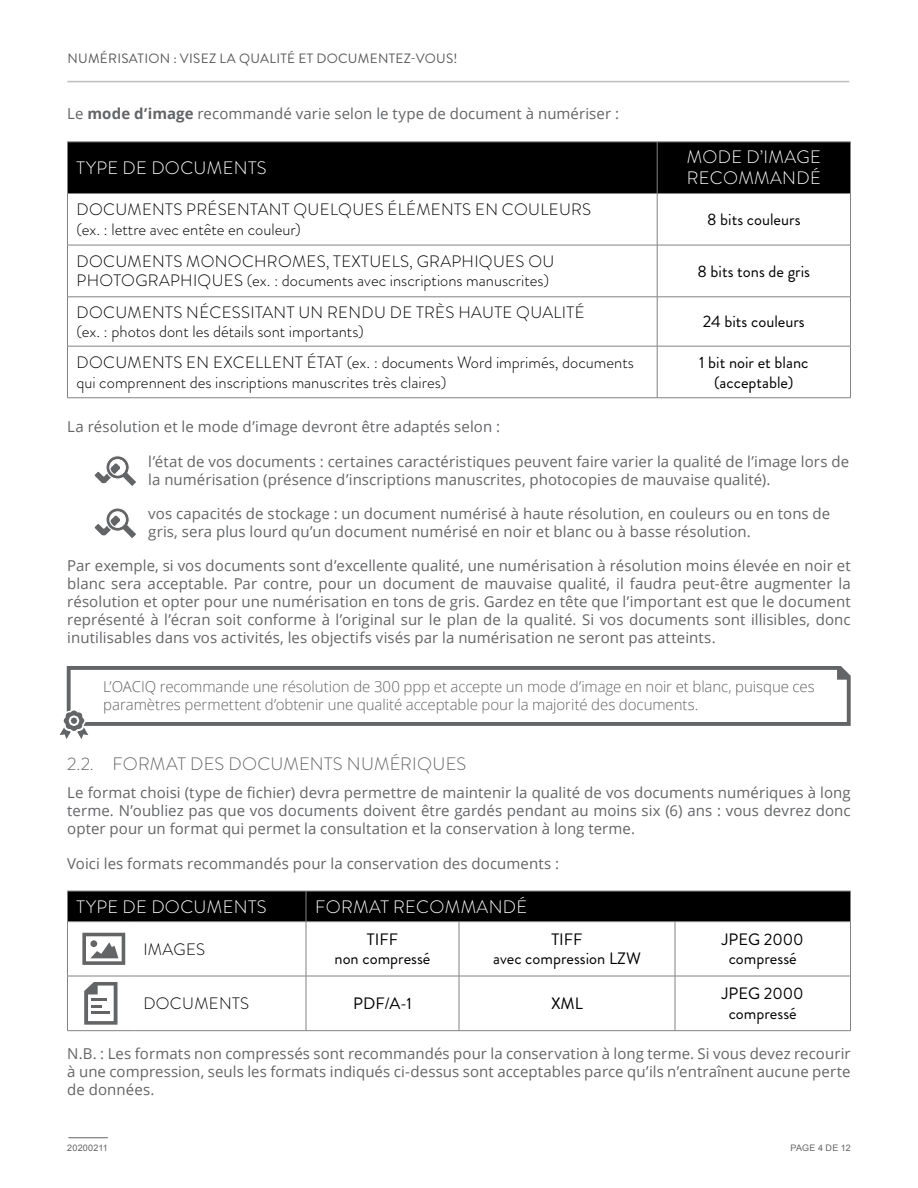
<style>
.page{position:relative;width:918px;height:1188px;background:#fff}
.page>*{position:absolute;margin:0;border:0;box-sizing:border-box;transform-origin:0 0}
.t1{font:300 18px/21px "Brandon Grotesque";letter-spacing:.02em;color:#fff}
.t2{font:300 18px "Brandon Grotesque";letter-spacing:.015em;color:#636466}
.t3{font:300 16.5px/19.5px "Brandon Grotesque";letter-spacing:.02em;color:#000}
.t4{font:16.5px/19.5px "Brandon Grotesque";color:#000;text-align:center}
.t5{font:300 16.5px/19.5px "Brandon Grotesque";color:#000}
.t6{font:15px/18px "Open Sans";letter-spacing:.005em;color:#636466;text-align:justify}
.t7{font:300 15px/18px "Open Sans";letter-spacing:-.005em;color:#636466}
.t8{font:13.5px "Brandon Grotesque";letter-spacing:.02em;color:#58595b}
.t9{font:9px "Arial";letter-spacing:.025em;color:#636466}
.s1{font-weight:700}
</style>
<div class="page">
<hr style="left:67px;top:81px;width:782px;height:1px;background:#bcbec0">
<hr style="left:68px;top:1137px;width:40px;height:1px;background:#636466">
<div style="left:68px;top:143px;width:782px;height:50px;background:#000"></div>
<hr style="left:67px;top:142px;width:590px;height:1px;background:#808285">
<hr style="left:67px;top:142px;width:1px;height:51px;background:#808285">
<hr style="left:657px;top:142px;width:194px;height:1px;background:#808285">
<hr style="left:657px;top:142px;width:1px;height:51px;background:#808285">
<hr style="left:850px;top:142px;width:1px;height:51px;background:#808285">
<hr style="left:67px;top:193px;width:590px;height:1px;background:#808285">
<hr style="left:67px;top:194px;width:1px;height:51px;background:#808285">
<hr style="left:657px;top:193px;width:194px;height:1px;background:#808285">
<hr style="left:657px;top:194px;width:1px;height:51px;background:#808285">
<hr style="left:850px;top:194px;width:1px;height:51px;background:#808285">
<hr style="left:67px;top:245px;width:590px;height:1px;background:#808285">
<hr style="left:67px;top:245px;width:1px;height:52px;background:#808285">
<hr style="left:657px;top:245px;width:194px;height:1px;background:#808285">
<hr style="left:657px;top:245px;width:1px;height:52px;background:#808285">
<hr style="left:850px;top:245px;width:1px;height:52px;background:#808285">
<hr style="left:67px;top:297px;width:590px;height:1px;background:#808285">
<hr style="left:67px;top:297px;width:1px;height:49px;background:#808285">
<hr style="left:657px;top:297px;width:194px;height:1px;background:#808285">
<hr style="left:657px;top:297px;width:1px;height:49px;background:#808285">
<hr style="left:850px;top:297px;width:1px;height:49px;background:#808285">
<hr style="left:67px;top:346px;width:590px;height:1px;background:#808285">
<hr style="left:67px;top:346px;width:1px;height:52px;background:#808285">
<hr style="left:657px;top:346px;width:194px;height:1px;background:#808285">
<hr style="left:657px;top:346px;width:1px;height:52px;background:#808285">
<hr style="left:850px;top:346px;width:1px;height:52px;background:#808285">
<hr style="left:67px;top:398px;width:590px;height:1px;background:#808285">
<hr style="left:657px;top:398px;width:194px;height:1px;background:#808285">
<div style="left:68px;top:892px;width:782px;height:29px;background:#000"></div>
<hr style="left:67px;top:891px;width:67px;height:1px;background:#808285">
<hr style="left:67px;top:891px;width:1px;height:30px;background:#808285">
<hr style="left:134px;top:891px;width:172px;height:1px;background:#808285">
<hr style="left:306px;top:891px;width:153px;height:1px;background:#808285">
<hr style="left:306px;top:891px;width:1px;height:30px;background:#808285">
<hr style="left:459px;top:891px;width:216px;height:1px;background:#808285">
<hr style="left:675px;top:891px;width:176px;height:1px;background:#808285">
<hr style="left:850px;top:891px;width:1px;height:30px;background:#808285">
<hr style="left:67px;top:921px;width:67px;height:1px;background:#808285">
<hr style="left:67px;top:922px;width:1px;height:54px;background:#808285">
<hr style="left:134px;top:921px;width:172px;height:1px;background:#808285">
<hr style="left:306px;top:921px;width:153px;height:1px;background:#808285">
<hr style="left:306px;top:922px;width:1px;height:54px;background:#808285">
<hr style="left:459px;top:921px;width:216px;height:1px;background:#808285">
<hr style="left:459px;top:922px;width:1px;height:54px;background:#808285">
<hr style="left:675px;top:921px;width:176px;height:1px;background:#808285">
<hr style="left:675px;top:922px;width:1px;height:54px;background:#808285">
<hr style="left:850px;top:922px;width:1px;height:54px;background:#808285">
<hr style="left:67px;top:976px;width:67px;height:1px;background:#808285">
<hr style="left:67px;top:976px;width:1px;height:54px;background:#808285">
<hr style="left:134px;top:976px;width:172px;height:1px;background:#808285">
<hr style="left:306px;top:976px;width:153px;height:1px;background:#808285">
<hr style="left:306px;top:976px;width:1px;height:54px;background:#808285">
<hr style="left:459px;top:976px;width:216px;height:1px;background:#808285">
<hr style="left:459px;top:976px;width:1px;height:54px;background:#808285">
<hr style="left:675px;top:976px;width:176px;height:1px;background:#808285">
<hr style="left:675px;top:976px;width:1px;height:54px;background:#808285">
<hr style="left:850px;top:976px;width:1px;height:54px;background:#808285">
<hr style="left:67px;top:1030px;width:67px;height:1px;background:#808285">
<hr style="left:134px;top:1030px;width:172px;height:1px;background:#808285">
<hr style="left:306px;top:1030px;width:153px;height:1px;background:#808285">
<hr style="left:459px;top:1030px;width:216px;height:1px;background:#808285">
<hr style="left:675px;top:1030px;width:176px;height:1px;background:#808285">
<svg style="left:82px;top:933px;width:43px;height:32px"></svg>
<div style="left:90px;top:940px;width:7px;height:7px;background:#636466;border-radius:50%"></div>
<svg style="left:84px;top:982px;width:34px;height:43px"></svg>
<hr style="left:91px;top:1011px;width:19px;height:3px;background:#636466">
<svg style="left:95px;top:456px;width:41px;height:30px"></svg>
<svg style="left:95px;top:508px;width:41px;height:30px"></svg>
<svg style="left:67px;top:666px;width:784px;height:60px"></svg>
<svg style="left:60px;top:707px;width:28px;height:32px"></svg>
<p class="t8" style="left:67px;top:50px;width:392px">NUMÉRISATION : VISEZ LA QUALITÉ ET DOCUMENTEZ-VOUS!</p>
<p class="t6" style="left:67px;top:105px;width:553px">Le <span class="s1">mode d’image</span> recommandé varie selon le type de document à numériser :</p>
<p class="t1" style="left:77px;top:157px;width:192px">TYPE DE DOCUMENTS</p>
<p class="t1" style="left:687px;top:147px;width:136px">MODE D’IMAGE<br>RECOMMANDÉ</p>
<p class="t3" style="left:76px;top:200px;width:516px">DOCUMENTS PRÉSENTANT QUELQUES ÉLÉMENTS EN COULEURS (ex. : lettre avec entête en couleur)</p>
<p class="t4" style="left:707px;top:210px;width:95px">8 bits couleurs</p>
<p class="t3" style="left:77px;top:252px;width:479px">DOCUMENTS MONOCHROMES, TEXTUELS, GRAPHIQUES OU<br>PHOTOGRAPHIQUES (ex. : documents avec inscriptions manuscrites)</p>
<p class="t4" style="left:698px;top:262px;width:114px">8 bits tons de gris</p>
<p class="t3" style="left:76px;top:302px;width:510px">DOCUMENTS NÉCESSITANT UN RENDU DE TRÈS HAUTE QUALITÉ (ex. : photos dont les détails sont importants)</p>
<p class="t4" style="left:703px;top:312px;width:103px">24 bits couleurs</p>
<p class="t5" style="left:76px;top:353px;width:559px">DOCUMENTS EN EXCELLENT ÉTAT (ex. : documents Word imprimés, documents qui comprennent des inscriptions manuscrites très claires)</p>
<p class="t4" style="left:699px;top:353px;width:111px">1 bit noir et blanc (acceptable)</p>
<p class="t6" style="left:67px;top:418px;width:434px">La résolution et le mode d’image devront être adaptés selon :</p>
<p class="t6" style="left:148px;top:452px;width:702px">l’état de vos documents : certaines caractéristiques peuvent faire varier la qualité de l’image lors de la numérisation (présence d’inscriptions manuscrites, photocopies de mauvaise qualité).</p>
<p class="t6" style="left:148px;top:504px;width:684px">vos capacités de stockage : un document numérisé à haute résolution, en couleurs ou en tons de gris, sera plus lourd qu’un document numérisé en noir et blanc ou à basse résolution.</p>
<p class="t6" style="left:67px;top:556px;width:785px">Par exemple, si vos documents sont d’excellente qualité, une numérisation à résolution moins élevée en noir et blanc sera acceptable. Par contre, pour un document de mauvaise qualité, il faudra peut-être augmenter la résolution et opter pour une numérisation en tons de gris. Gardez en tête que l’important est que le document représenté à l’écran soit conforme à l’original sur le plan de la qualité. Si vos documents sont illisibles, donc inutilisables dans vos activités, les objectifs visés par la numérisation ne seront pas atteints.</p>
<p class="t7" style="left:103px;top:677px;width:713px">L’OACIQ recommande une résolution de 300 ppp et accepte un mode d’image en noir et blanc, puisque ces paramètres permettent d’obtenir une qualité acceptable pour la majorité des documents.</p>
<p class="t2" style="left:67px;top:751px;width:400px">2.2. FORMAT DES DOCUMENTS NUMÉRIQUES</p>
<p class="t6" style="left:67px;top:784px;width:785px">Le format choisi (type de fichier) devra permettre de maintenir la qualité de vos documents numériques à long terme. N’oubliez pas que vos documents doivent être gardés pendant au moins six (6) ans : vous devrez donc opter pour un format qui permet la consultation et la conservation à long terme.</p>
<p class="t6" style="left:67px;top:854px;width:493px">Voici les formats recommandés pour la conservation des documents :</p>
<p class="t1" style="left:77px;top:896px;width:192px">TYPE DE DOCUMENTS</p>
<p class="t1" style="left:315px;top:896px;width:214px">FORMAT RECOMMANDÉ</p>
<p class="t5" style="left:143px;top:939px;width:63px">IMAGES</p>
<p class="t4" style="left:335px;top:930px;width:97px">TIFF<br>non compressé</p>
<p class="t4" style="left:493px;top:930px;width:149px">TIFF<br>avec compression LZW</p>
<p class="t4" style="left:722px;top:930px;width:83px">JPEG 2000 compressé</p>
<p class="t3" style="left:143px;top:994px;width:107px">DOCUMENTS</p>
<p class="t4" style="left:353px;top:994px;width:60px">PDF/A-1</p>
<p class="t4" style="left:551px;top:994px;width:33px">XML</p>
<p class="t4" style="left:722px;top:984px;width:83px">JPEG 2000 compressé</p>
<p class="t6" style="left:67px;top:1044px;width:785px">N.B. : Les formats non compressés sont recommandés pour la conservation à long terme. Si vous devez recourir à une compression, seuls les formats indiqués ci-dessus sont acceptables parce qu’ils n’entraînent aucune perte de données.</p>
<p class="t9" style="left:67px;top:1142px;width:42px">20200211</p>
<p class="t9" style="left:791px;top:1142px;width:62px">PAGE 4 DE 12</p>
</div>
